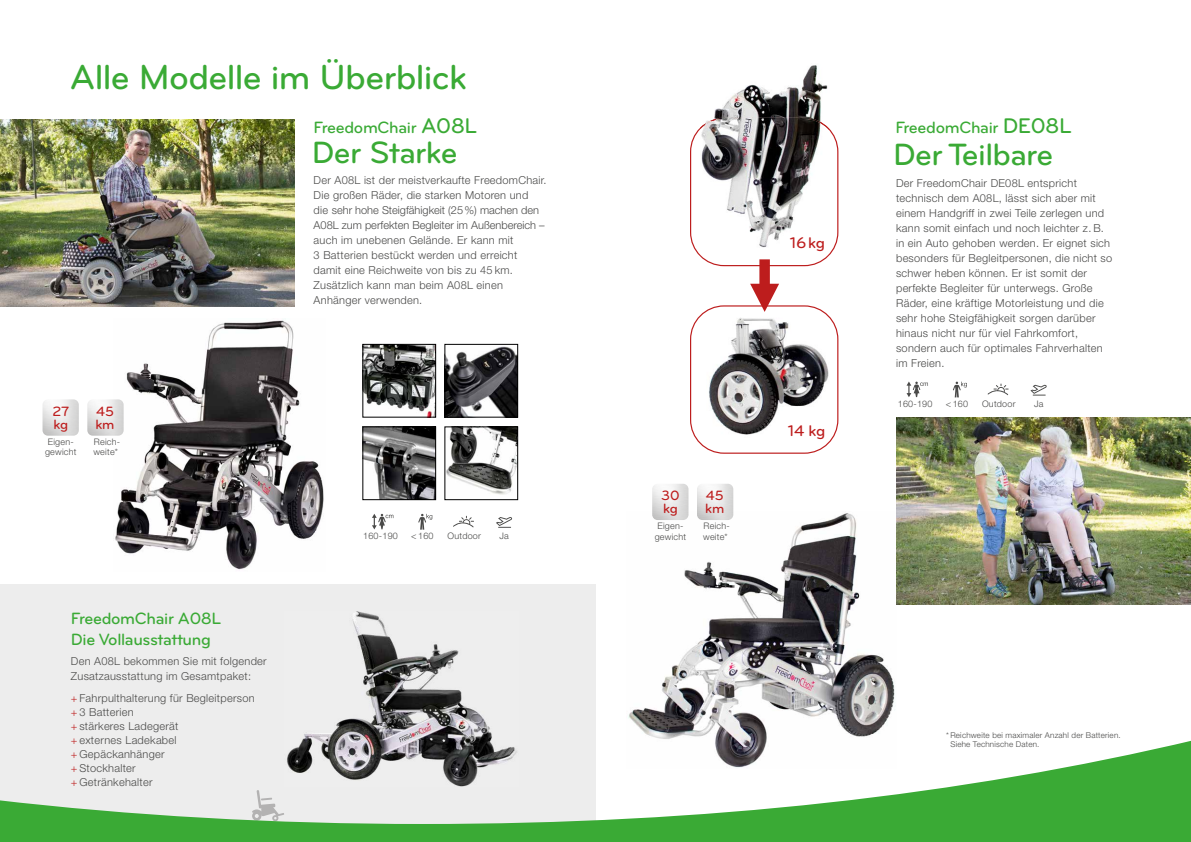
<style>
.page{position:relative;width:1191px;height:842px;background:#fff}
.page>*{position:absolute;margin:0;border:0;box-sizing:border-box;transform-origin:0 0}
.t1{font:500 36px "Bryant";letter-spacing:-.02em;color:#3aaa35}
.t2{font:500 32px "Bryant";letter-spacing:-.02em;color:#3aaa35}
.t3{font:500 17px/20.4px "Bryant";letter-spacing:-.02em;color:#3aaa35}
.t4{font:500 16px "Bryant";letter-spacing:-.005em;color:#bd1d1d}
.t5{font:500 14px/13px "Bryant";letter-spacing:-.005em;color:#bd1d1d}
.t6{font:300 11px/15px "Helvetica Neue LT Std";letter-spacing:.025em;color:#4a4a49}
.t7{font:300 9px/10.8px "Helvetica Neue LT Std";letter-spacing:.025em;color:#4a4a49;text-align:center}
.t8{font:300 8px/9.6px "Helvetica Neue LT Std";letter-spacing:.025em;color:#4a4a49}
.s1{font-size:22px}
.s2{color:#bd1d1d}
</style>
<div class="page">
<img style="left:115px;top:320px;width:209px;height:250px">
<div style="left:0;top:584px;width:595px;height:258px;background:#ededed"></div>
<img style="left:303px;top:611px;width:189px;height:128px">
<img style="left:365px;top:346px;width:69px;height:69px">
<div style="left:363px;top:344px;width:73px;height:73px;border:1px solid #000"></div>
<img style="left:447px;top:346px;width:69px;height:69px">
<div style="left:445px;top:344px;width:73px;height:73px;border:1px solid #000"></div>
<img style="left:365px;top:429px;width:69px;height:69px">
<div style="left:363px;top:427px;width:73px;height:73px;border:1px solid #000"></div>
<img style="left:447px;top:429px;width:69px;height:66px">
<div style="left:445px;top:427px;width:73px;height:73px;border:1px solid #000"></div>
<img style="left:0;top:119px;width:295px;height:187px">
<img style="left:43px;top:399px;width:36px;height:37px">
<img style="left:87px;top:399px;width:37px;height:37px">
<svg style="left:418px;top:514px;width:14px;height:16px"></svg>
<svg style="left:496px;top:517px;width:16px;height:11px"></svg>
<svg style="left:372px;top:514px;width:21px;height:15px"></svg>
<svg style="left:453px;top:516px;width:21px;height:11px"></svg>
<svg style="left:0;top:739px;width:1191px;height:103px"></svg>
<img style="left:626px;top:511px;width:270px;height:258px">
<img style="left:652px;top:484px;width:36px;height:36px">
<img style="left:697px;top:484px;width:36px;height:36px">
<img style="left:896px;top:417px;width:295px;height:187px">
<svg style="left:953px;top:382px;width:14px;height:15px"></svg>
<svg style="left:1030px;top:384px;width:16px;height:12px"></svg>
<svg style="left:906px;top:381px;width:22px;height:16px"></svg>
<svg style="left:987px;top:384px;width:21px;height:11px"></svg>
<img style="left:714px;top:65px;width:114px;height:53px">
<img style="left:709px;top:312px;width:124px;height:125px">
<div style="left:690px;top:305px;width:148px;height:149px;border:1px solid #bd1d1d;border-radius:33px"></div>
<svg style="left:690px;top:118px;width:148px;height:194px"></svg>
<h1 class="t1" style="left:70px;top:55px;width:399px">Alle Modelle im Überblick</h1>
<h3 class="t3" style="left:314px;top:118px;width:165px">FreedomChair <span class="s1">A08L</span></h3>
<h2 class="t2" style="left:312px;top:133px;width:147px">Der Starke</h2>
<p class="t5" style="left:52px;top:405px;width:18px">27 kg</p>
<p class="t7" style="left:45px;top:436px;width:33px">Eigen&shy;gewicht</p>
<p class="t5" style="left:95px;top:405px;width:21px">45 km</p>
<p class="t7" style="left:93px;top:436px;width:28px;text-align:left">Reich&shy;weite*</p>
<h3 class="t3" style="left:71px;top:608px;width:152px">FreedomChair A08L<br>Die Vollausstattung</h3>
<p class="t6" style="left:71px;top:654px;width:197px">Den A08L bekommen Sie mit folgender<br>Zusatzausstattung im Gesamtpaket:</p>
<p class="t6" style="left:71px;top:691px;width:185px;line-height:14px"><span class="s2">+</span> Fahrpulthalterung für Begleitperson <span class="s2">+</span> 3 Batterien<br><span class="s2">+</span> stärkeres Ladegerät<br><span class="s2">+</span> externes Ladekabel<br><span class="s2">+</span> Gepäckanhänger<br><span class="s2">+</span> Stockhalter<br><span class="s2">+</span> Getränkehalter</p>
<p class="t6" style="left:314px;top:172px;width:234px">Der A08L ist der meistverkaufte FreedomChair.<br>Die großen Räder, die starken Motoren und<br>die sehr hohe Steigfähigkeit (25%) machen den A08L zum perfekten Begleiter im Außenbereich – auch im unebenen Gelände. Er kann mit<br>3 Batterien bestückt werden und erreicht damit eine Reichweite von bis zu 45 km.<br>Zusätzlich kann man beim A08L einen Anhänger verwenden.</p>
<p class="t7" style="left:363px;top:530px;width:36px">160-190</p>
<p class="t7" style="left:411px;top:530px;width:24px">&lt; 160</p>
<p class="t7" style="left:447px;top:530px;width:35px">Outdoor</p>
<p class="t7" style="left:499px;top:530px;width:11px">Ja</p>
<h3 class="t4" style="left:789px;top:232px;width:37px">16kg</h3>
<p class="t5" style="left:661px;top:489px;width:20px">30 kg</p>
<p class="t7" style="left:654px;top:520px;width:33px">Eigen&shy;gewicht</p>
<p class="t5" style="left:705px;top:489px;width:21px">45 km</p>
<p class="t7" style="left:703px;top:520px;width:28px;text-align:left">Reich&shy;weite*</p>
<h3 class="t4" style="left:788px;top:421px;width:39px">14 kg</h3>
<h3 class="t3" style="left:895px;top:118px;width:178px">FreedomChair <span class="s1">DE08L</span></h3>
<h2 class="t2" style="left:893px;top:135px;width:162px">Der Teilbare</h2>
<p class="t6" style="left:896px;top:175px;width:217px">Der FreedomChair DE08L entspricht technisch dem A08L, lässt sich aber mit einem Handgriff in zwei Teile zerlegen und kann somit einfach und noch leichter z. B. in ein Auto gehoben werden. Er eignet sich besonders für Begleitpersonen, die nicht so schwer heben können. Er ist somit der perfekte Begleiter für unterwegs. Große Räder, eine kräftige Motorleistung und die sehr hohe Steigfähigkeit sorgen darüber hinaus nicht nur für viel Fahrkomfort, sondern auch für optimales Fahrverhalten im Freien.</p>
<p class="t7" style="left:897px;top:398px;width:36px">160-190</p>
<p class="t7" style="left:945px;top:398px;width:24px">&lt; 160</p>
<p class="t7" style="left:982px;top:398px;width:35px">Outdoor</p>
<p class="t7" style="left:1034px;top:398px;width:11px">Ja</p>
<p class="t8" style="left:950px;top:730px;width:172px;text-indent:-4px">* Reichweite bei maximaler Anzahl der Batterien.<br>Siehe Technische Daten.</p>
</div>
